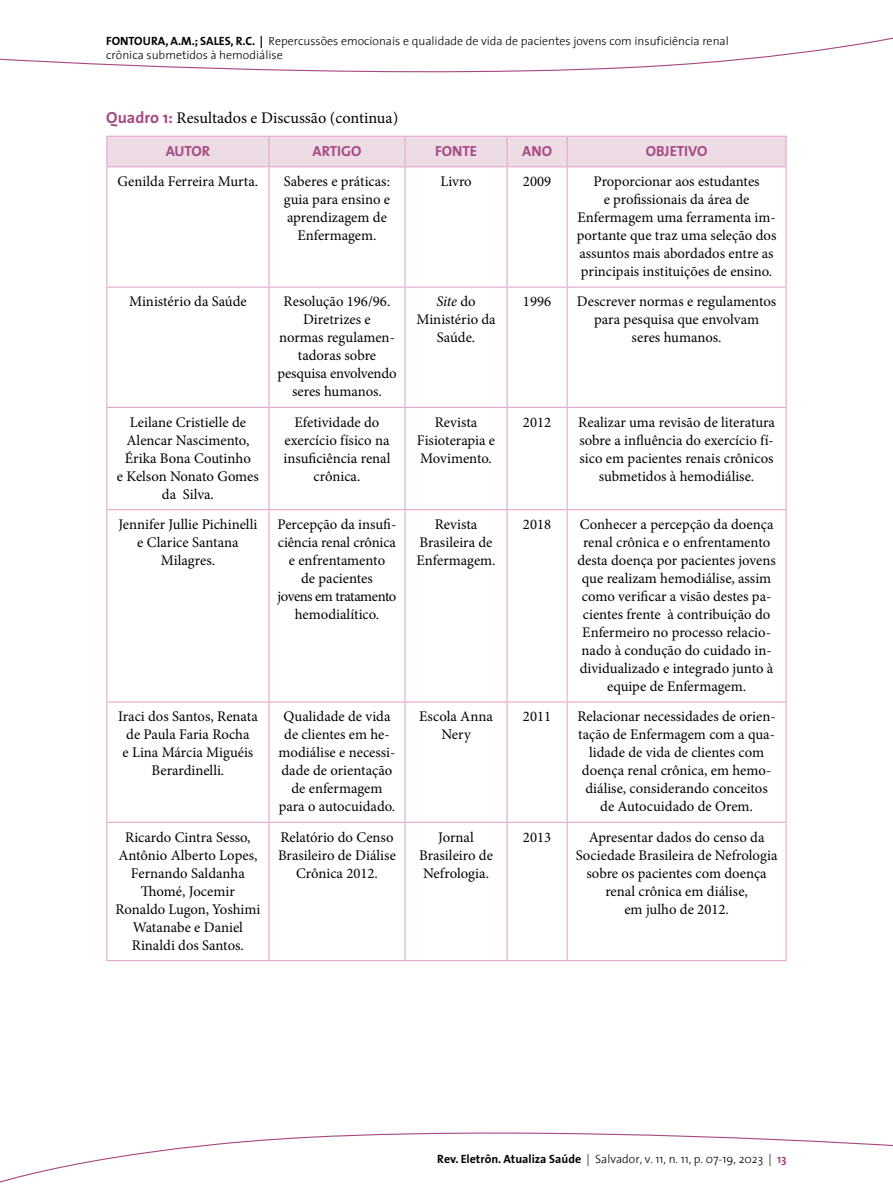
<style>
.page{position:relative;width:893px;height:1191px;background:#fff}
.page>*{position:absolute;margin:0;border:0;box-sizing:border-box;transform-origin:0 0}
.legenda{font:16.2px "Minion Pro";color:#000}
.tabela-texto{font:14.7px/18px "Minion Pro";color:#000;text-align:center}
.tabela-titulos{font:700 14.7px "The Sans";color:#a54a80}
.t1{font:300 12px/14.4px "The Sans 3";color:#010202}
.t2{font:300 12px "The Sans 3";color:#000}
.s1{font-family:"The Sans";font-weight:700;color:#000}
.s2{font-family:"The Sans";font-weight:700}
.s3{font-family:"The Sans";font-weight:700;color:#a54a80}
.s4{font-style:italic}
</style>
<div class="page">
<svg style="left:0;top:37px;width:893px;height:36px"></svg>
<svg style="left:0;top:1132px;width:893px;height:51px"></svg>
<hr style="left:567px;top:136px;width:220px;height:1px;background:#e6a8ca">
<hr style="left:785px;top:137px;width:2px;height:29px;background:#e6a8ca">
<hr style="left:567px;top:166px;width:220px;height:1px;background:#e6a8ca">
<hr style="left:106px;top:167px;width:1px;height:119px;background:#e6a8ca">
<hr style="left:785px;top:167px;width:2px;height:119px;background:#e6a8ca">
<hr style="left:106px;top:288px;width:1px;height:119px;background:#e6a8ca">
<hr style="left:785px;top:288px;width:2px;height:119px;background:#e6a8ca">
<hr style="left:106px;top:407px;width:163px;height:1px;background:#e6a8ca">
<hr style="left:106px;top:408px;width:1px;height:101px;background:#e6a8ca">
<hr style="left:269px;top:407px;width:136px;height:1px;background:#e6a8ca">
<hr style="left:405px;top:407px;width:102px;height:1px;background:#e6a8ca">
<hr style="left:507px;top:407px;width:60px;height:1px;background:#e6a8ca">
<hr style="left:567px;top:407px;width:220px;height:1px;background:#e6a8ca">
<hr style="left:785px;top:408px;width:2px;height:101px;background:#e6a8ca">
<hr style="left:106px;top:510px;width:1px;height:191px;background:#e6a8ca">
<hr style="left:785px;top:510px;width:2px;height:191px;background:#e6a8ca">
<hr style="left:106px;top:701px;width:163px;height:1px;background:#e6a8ca">
<hr style="left:106px;top:702px;width:1px;height:119px;background:#e6a8ca">
<hr style="left:269px;top:701px;width:136px;height:1px;background:#e6a8ca">
<hr style="left:405px;top:701px;width:102px;height:1px;background:#e6a8ca">
<hr style="left:507px;top:701px;width:60px;height:1px;background:#e6a8ca">
<hr style="left:567px;top:701px;width:220px;height:1px;background:#e6a8ca">
<hr style="left:785px;top:702px;width:2px;height:119px;background:#e6a8ca">
<hr style="left:106px;top:823px;width:1px;height:137px;background:#e6a8ca">
<hr style="left:785px;top:823px;width:2px;height:137px;background:#e6a8ca">
<svg style="left:106px;top:136px;width:680px;height:31px;background:#ecd8e4"></svg>
<hr style="left:268px;top:167px;width:1px;height:119px;background:#e6a8ca">
<hr style="left:404px;top:167px;width:2px;height:119px;background:#e6a8ca">
<hr style="left:506px;top:167px;width:2px;height:119px;background:#e6a8ca">
<hr style="left:567px;top:167px;width:1px;height:119px;background:#e6a8ca">
<hr style="left:106px;top:286px;width:163px;height:2px;background:#e6a8ca">
<hr style="left:269px;top:286px;width:136px;height:2px;background:#e6a8ca">
<hr style="left:268px;top:288px;width:1px;height:119px;background:#e6a8ca">
<hr style="left:405px;top:286px;width:102px;height:2px;background:#e6a8ca">
<hr style="left:404px;top:288px;width:2px;height:119px;background:#e6a8ca">
<hr style="left:507px;top:286px;width:60px;height:2px;background:#e6a8ca">
<hr style="left:506px;top:288px;width:2px;height:119px;background:#e6a8ca">
<hr style="left:567px;top:286px;width:220px;height:2px;background:#e6a8ca">
<hr style="left:567px;top:288px;width:1px;height:119px;background:#e6a8ca">
<hr style="left:268px;top:408px;width:1px;height:101px;background:#e6a8ca">
<hr style="left:404px;top:408px;width:2px;height:101px;background:#e6a8ca">
<hr style="left:506px;top:408px;width:2px;height:101px;background:#e6a8ca">
<hr style="left:567px;top:408px;width:1px;height:101px;background:#e6a8ca">
<hr style="left:106px;top:509px;width:163px;height:1px;background:#e6a8ca">
<hr style="left:269px;top:509px;width:136px;height:1px;background:#e6a8ca">
<hr style="left:268px;top:510px;width:1px;height:191px;background:#e6a8ca">
<hr style="left:405px;top:509px;width:102px;height:1px;background:#e6a8ca">
<hr style="left:404px;top:510px;width:2px;height:191px;background:#e6a8ca">
<hr style="left:507px;top:509px;width:60px;height:1px;background:#e6a8ca">
<hr style="left:506px;top:510px;width:2px;height:191px;background:#e6a8ca">
<hr style="left:567px;top:509px;width:220px;height:1px;background:#e6a8ca">
<hr style="left:567px;top:510px;width:1px;height:191px;background:#e6a8ca">
<hr style="left:268px;top:702px;width:1px;height:119px;background:#e6a8ca">
<hr style="left:404px;top:702px;width:2px;height:119px;background:#e6a8ca">
<hr style="left:506px;top:702px;width:2px;height:119px;background:#e6a8ca">
<hr style="left:567px;top:702px;width:1px;height:119px;background:#e6a8ca">
<hr style="left:106px;top:821px;width:163px;height:2px;background:#e6a8ca">
<hr style="left:269px;top:821px;width:136px;height:2px;background:#e6a8ca">
<hr style="left:268px;top:823px;width:1px;height:137px;background:#e6a8ca">
<hr style="left:405px;top:821px;width:102px;height:2px;background:#e6a8ca">
<hr style="left:404px;top:823px;width:2px;height:137px;background:#e6a8ca">
<hr style="left:507px;top:821px;width:60px;height:2px;background:#e6a8ca">
<hr style="left:506px;top:823px;width:2px;height:137px;background:#e6a8ca">
<hr style="left:567px;top:821px;width:220px;height:2px;background:#e6a8ca">
<hr style="left:567px;top:823px;width:1px;height:137px;background:#e6a8ca">
<hr style="left:106px;top:960px;width:163px;height:1px;background:#e6a8ca">
<hr style="left:269px;top:960px;width:136px;height:1px;background:#e6a8ca">
<hr style="left:405px;top:960px;width:102px;height:1px;background:#e6a8ca">
<hr style="left:507px;top:960px;width:60px;height:1px;background:#e6a8ca">
<hr style="left:567px;top:960px;width:220px;height:1px;background:#e6a8ca">
<p class="t1" style="left:106px;top:33px;width:624px"><span class="s1">FONTOURA, A.M.; SALES, R.C.</span> <span class="s2">|</span> Repercussões emocionais e qualidade de vida de pacientes jovens com insuficiência renal crônica submetidos à hemodiálise</p>
<p class="legenda" style="left:106px;top:107px;width:294px"><span class="s3">Quadro 1:</span> Resultados e Discussão (continua)</p>
<p class="tabela-titulos" style="left:166px;top:138px;width:46px">AUTOR</p>
<p class="tabela-titulos" style="left:313px;top:138px;width:50px">ARTIGO</p>
<p class="tabela-titulos" style="left:435px;top:138px;width:43px">FONTE</p>
<p class="tabela-titulos" style="left:522px;top:138px;width:31px">ANO</p>
<p class="tabela-titulos" style="left:646px;top:138px;width:63px">OBJETIVO</p>
<p class="tabela-texto" style="left:118px;top:172px;width:142px">Genilda Ferreira Murta.</p>
<p class="tabela-texto" style="left:284px;top:172px;width:108px">Saberes e práticas: guia para ensino e aprendizagem de<br>Enfermagem.</p>
<p class="tabela-texto" style="left:440px;top:172px;width:33px">Livro</p>
<p class="tabela-texto" style="left:523px;top:172px;width:30px">2009</p>
<p class="tabela-texto" style="left:577px;top:172px;width:201px">Proporcionar aos estudantes<br>e profissionais da área de<br>Enfermagem uma ferramenta im&shy;portante que traz uma seleção dos assuntos mais abordados entre as principais instituições de ensino.</p>
<p class="tabela-texto" style="left:129px;top:293px;width:119px">Ministério da Saúde</p>
<p class="tabela-texto" style="left:277px;top:293px;width:121px">Resolução 196/96.<br>Diretrizes e<br>normas regulamen&shy;tadoras sobre pesquisa envolvendo seres humanos.</p>
<p class="tabela-texto" style="left:416px;top:293px;width:81px"><span class="s4">Site</span> do<br>Ministério da<br>Saúde.</p>
<p class="tabela-texto" style="left:523px;top:293px;width:30px">1996</p>
<p class="tabela-texto" style="left:577px;top:293px;width:201px">Descrever normas e regulamentos para pesquisa que envolvam<br>seres humanos.</p>
<p class="tabela-texto" style="left:117px;top:413px;width:144px">Leilane Cristielle de<br>Alencar Nascimento,<br>Érika Bona Coutinho<br>e Kelson Nonato Gomes da Silva.</p>
<p class="tabela-texto" style="left:283px;top:413px;width:108px">Efetividade do exercício físico na insuficiência renal crônica.</p>
<p class="tabela-texto" style="left:417px;top:413px;width:80px">Revista<br>Fisioterapia e<br>Movimento.</p>
<p class="tabela-texto" style="left:523px;top:413px;width:30px">2012</p>
<p class="tabela-texto" style="left:578px;top:413px;width:198px">Realizar uma revisão de literatura sobre a influência do exercício fí&shy;sico em pacientes renais crônicos submetidos à hemodiálise.</p>
<p class="tabela-texto" style="left:118px;top:515px;width:140px">Jennifer Jullie Pichinelli e Clarice Santana<br>Milagres.</p>
<p class="tabela-texto" style="left:278px;top:515px;width:120px">Percepção da insufi&shy;ciência renal crônica e enfrentamento<br>de pacientes<br>jovens em tratamento hemodialítico.</p>
<p class="tabela-texto" style="left:416px;top:515px;width:81px">Revista<br>Brasileira de<br>Enfermagem.</p>
<p class="tabela-texto" style="left:523px;top:515px;width:30px">2018</p>
<p class="tabela-texto" style="left:577px;top:515px;width:200px">Conhecer a percepção da doença renal crônica e o enfrentamento desta doença por pacientes jovens que realizam hemodiálise, assim como verificar a visão destes pa&shy;cientes frente à contribuição do<br>Enfermeiro no processo relacio&shy;nado à condução do cuidado in&shy;dividualizado e integrado junto à equipe de Enfermagem.</p>
<p class="tabela-texto" style="left:118px;top:707px;width:141px">Iraci dos Santos, Renata de Paula Faria Rocha<br>e Lina Márcia Miguéis<br>Berardinelli.</p>
<p class="tabela-texto" style="left:279px;top:707px;width:118px">Qualidade de vida de clientes em he&shy;modiálise e necessi&shy;dade de orientação de enfermagem para o autocuidado.</p>
<p class="tabela-texto" style="left:419px;top:707px;width:75px">Escola Anna<br>Nery</p>
<p class="tabela-texto" style="left:523px;top:707px;width:30px">2011</p>
<p class="tabela-texto" style="left:577px;top:707px;width:200px">Relacionar necessidades de orien&shy;tação de Enfermagem com a qua&shy;lidade de vida de clientes com doença renal crônica, em hemo&shy;diálise, considerando conceitos de Autocuidado de Orem.</p>
<p class="tabela-texto" style="left:115px;top:828px;width:147px">Ricardo Cintra Sesso,<br>Antônio Alberto Lopes,<br>Fernando Saldanha<br>Thomé, Jocemir<br>Ronaldo Lugon, Yoshimi<br>Watanabe e Daniel<br>Rinaldi dos Santos.</p>
<p class="tabela-texto" style="left:278px;top:828px;width:119px">Relatório do Censo<br>Brasileiro de Diálise<br>Crônica 2012.</p>
<p class="tabela-texto" style="left:419px;top:828px;width:75px">Jornal<br>Brasileiro de<br>Nefrologia.</p>
<p class="tabela-texto" style="left:523px;top:828px;width:30px">2013</p>
<p class="tabela-texto" style="left:576px;top:828px;width:203px">Apresentar dados do censo da<br>Sociedade Brasileira de Nefrologia sobre os pacientes com doença renal crônica em diálise,<br>em julho de 2012.</p>
<p class="t2" style="left:437px;top:1148px;width:351px"><span class="s2">Rev. Eletrôn. Atualiza Saúde</span> | Salvador, v. 11, n. 11, p. 07-19, 2023 | <span class="s3">13</span></p>
</div>
